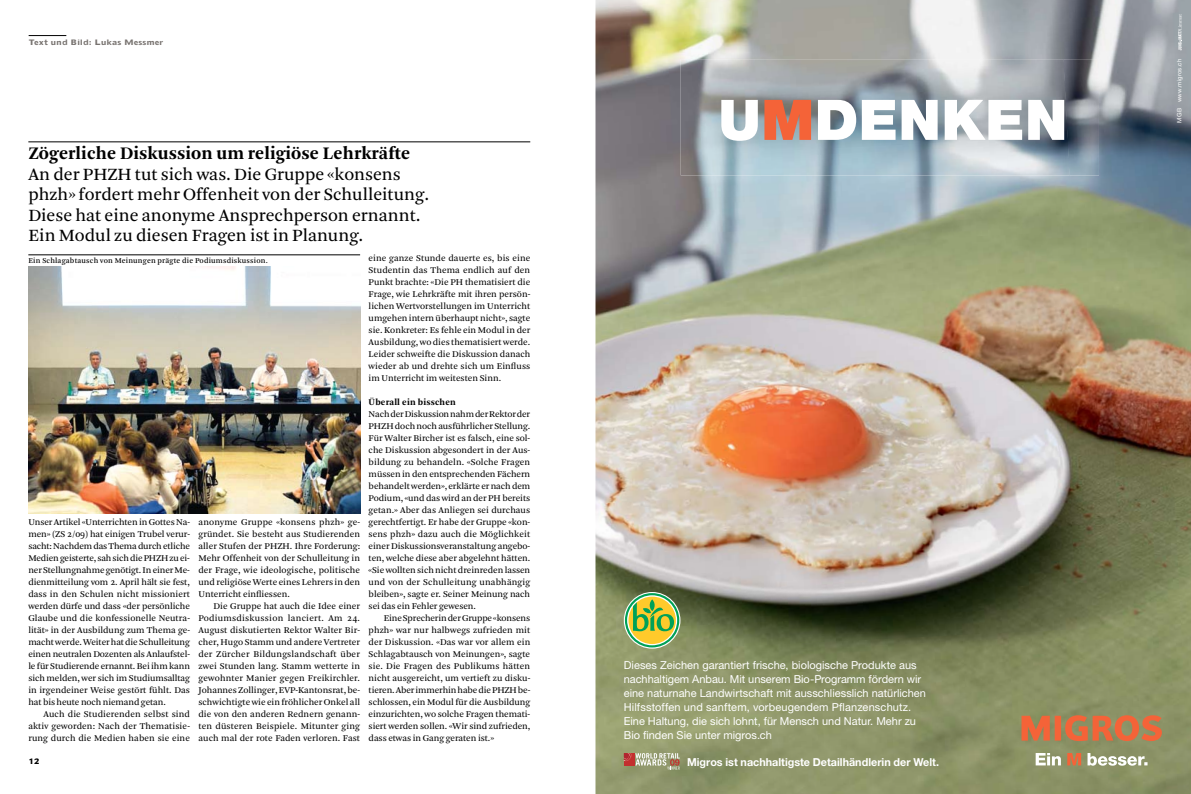
<style>
.page{position:relative;width:1191px;height:794px;background:#fff}
.page>*{position:absolute;margin:0;border:0;box-sizing:border-box;transform-origin:0 0}
.t1{font:900 56px "Helvetica Neue";letter-spacing:.005em;color:#fff}
.t2{font:700 18.5px "Arnhem";letter-spacing:.01em;color:#000}
.t3{font:18px/20.5px "Arnhem Blond";color:#000}
.t4{font:11px/14px "Helvetica Neue";color:#fff}
.t5{font:700 11px "Helvetica Neue";color:#fff}
.t6{font:9.3px/12px "Arnhem Blond";color:#000;text-align:justify}
.t7{font:700 9.3px "Arnhem";color:#000}
.t8{font:7.8px "Arnhem";letter-spacing:.02em;color:#000}
.t9{font:700 7px "Doric LT Std";letter-spacing:-.015em;color:#787370}
.t10{font:700 7px "Doric LT Std";color:#000}
.t11{font:6px "Helvetica Neue";letter-spacing:.025em;color:#fff}
.s1{color:#f46338}
</style>
<div class="page">
<hr style="left:29px;top:35px;width:37px;height:1px;background:#000">
<hr style="left:28px;top:142px;width:502px;height:1px;background:#000">
<hr style="left:28px;top:254px;width:332px;height:1px;background:#000">
<img style="left:28px;top:266px;width:332px;height:247px">
<img style="left:595px;top:0;width:596px;height:794px">
<svg style="left:1021px;top:715px;width:140px;height:26px;background:#c6764b"></svg>
<svg style="left:1087px;top:753px;width:60px;height:12px"></svg>
<svg style="left:1067px;top:753px;width:14px;height:12px"></svg>
<svg style="left:1035px;top:753px;width:26px;height:12px"></svg>
<img style="left:680px;top:59px;width:383px;height:116px">
<img style="left:1063px;top:59px;width:36px;height:116px">
<svg style="left:624px;top:753px;width:56px;height:16px"></svg>
<svg style="left:1178px;top:14px;width:3px;height:36px"></svg>
<svg style="left:624px;top:592px;width:56px;height:56px"></svg>
<svg style="left:625px;top:593px;width:54px;height:54px"></svg>
<svg style="left:627px;top:595px;width:50px;height:50px"></svg>
<div style="left:628px;top:596px;width:48px;height:48px;background:#ffca2b;border-radius:50%"></div>
<svg style="left:633px;top:599px;width:41px;height:32px"></svg>
<p class="t9" style="left:28px;top:36px;width:137px">Text und Bild: Lukas Messmer</p>
<h2 class="t2" style="left:28px;top:143px;width:383px">Zögerliche Diskussion um religiöse Lehrkräfte</h2>
<h3 class="t3" style="left:28px;top:164px;width:402px">An der PHZH tut sich was. Die Gruppe «konsens phzh» fordert mehr Offenheit von der Schulleitung.<br>Diese hat eine anonyme Ansprechperson ernannt.<br>Ein Modul zu diesen Fragen ist in Planung.</h3>
<p class="t8" style="left:28px;top:256px;width:241px">Ein Schlagabtausch von Meinungen prägte die Podiumsdiskussion.</p>
<p class="t6" style="left:369px;top:252px;width:163px">eine ganze Stunde dauerte es, bis eine Studentin das Thema endlich auf den Punkt brachte: «Die PH thematisiert die Frage, wie Lehrkräfte mit ihren persön&shy;lichen Wertvorstellungen im Unterricht umgehen intern überhaupt nicht», sagte sie. Konkreter: Es fehle ein Modul in der Ausbildung, wo dies thematisiert werde.<br>Leider schweifte die Diskussion danach wieder ab und drehte sich um Einfluss im Unterricht im weitesten Sinn.</p>
<p class="t7" style="left:369px;top:397px;width:89px">Überall ein bisschen</p>
<p class="t6" style="left:369px;top:408px;width:163px">Nach der Diskussion nahm der Rektor der PHZH doch noch ausführlicher Stellung.<br>Für Walter Bircher ist es falsch, eine sol&shy;che Diskussion abgesondert in der Aus&shy;bildung zu behandeln. «Solche Fragen müssen in den entsprechenden Fächern behandelt werden», erklärte er nach dem Podium, «und das wird an der PH bereits getan.» Aber das Anliegen sei durchaus gerechtfertigt. Er habe der Gruppe «kon&shy;sens phzh» dazu auch die Möglichkeit einer Diskussionsveranstaltung angebo&shy;ten, welche diese aber abgelehnt hätten. «Sie wollten sich nicht dreinreden lassen und von der Schulleitung unabhängig bleiben», sagte er. Seiner Meinung nach sei das ein Fehler gewesen.</p>
<p class="t6" style="left:369px;top:612px;width:163px;text-indent:15px">Eine Sprecherin der Gruppe «konsens phzh» war nur halbwegs zufrieden mit der Diskussion. «Das war vor allem ein Schlagabtausch von Meinungen», sagte sie. Die Fragen des Publikums hätten nicht ausgereicht, um vertieft zu disku&shy;tieren. Aber immerhin habe die PHZH be&shy;schlossen, ein Modul für die Ausbildung einzurichten, wo solche Fragen themati&shy;siert werden sollen. «Wir sind zufrieden, dass etwas in Gang geraten ist.»</p>
<p class="t6" style="left:198px;top:516px;width:163px">anonyme Gruppe «konsens phzh» ge&shy;gründet. Sie besteht aus Studierenden aller Stufen der PHZH. Ihre Forderung:<br>Mehr Offenheit von der Schulleitung in der Frage, wie ideologische, politische und religiöse Werte eines Lehrers in den Unterricht einfliessen.</p>
<p class="t6" style="left:198px;top:600px;width:163px;text-indent:15px">Die Gruppe hat auch die Idee einer Podiumsdiskussion lanciert. Am 24.<br>August diskutierten Rektor Walter Bir&shy;cher, Hugo Stamm und andere Vertreter der Zürcher Bildungslandschaft über zwei Stunden lang. Stamm wetterte in gewohnter Manier gegen Freikirchler.<br>Johannes Zollinger, EVP-Kantonsrat, be&shy;schwichtigte wie ein fröhlicher Onkel all die von den anderen Rednern genann&shy;ten düsteren Beispiele. Mitunter ging auch mal der rote Faden verloren. Fast</p>
<p class="t6" style="left:28px;top:516px;width:163px">Unser Artikel «Unterrichten in Gottes Na&shy;men» (ZS 2/09) hat einigen Trubel verur&shy;sacht: Nachdem das Thema durch etliche Medien geisterte, sah sich die PHZH zu ei&shy;ner Stellungnahme genötigt. In einer Me&shy;dienmitteilung vom 2. April hält sie fest, dass in den Schulen nicht missioniert werden dürfe und dass «der persönliche Glaube und die konfessionelle Neutra&shy;lität» in der Ausbildung zum Thema ge&shy;macht werde. Weiter hat die Schulleitung einen neutralen Dozenten als Anlaufstel&shy;le für Studierende ernannt. Bei ihm kann sich melden, wer sich im Studiumsalltag in irgendeiner Weise gestört fühlt. Das hat bis heute noch niemand getan.</p>
<p class="t6" style="left:28px;top:708px;width:163px;text-indent:15px">Auch die Studierenden selbst sind aktiv geworden: Nach der Thematisie&shy;rung durch die Medien haben sie eine</p>
<p class="t10" style="left:28px;top:755px;width:13px">12</p>
<h1 class="t1" style="left:718px;top:86px;width:351px">U<span class="s1">M</span>DENKEN</h1>
<p class="t4" style="left:624px;top:658px;width:304px">Dieses Zeichen garantiert frische, biologische Produkte aus nachhaltigem Anbau. Mit unserem Bio-Programm fördern wir eine naturnahe Landwirtschaft mit ausschliesslich natürlichen Hilfsstoffen und sanftem, vorbeugendem Pflanzenschutz.<br>Eine Haltung, die sich lohnt, für Mensch und Natur. Mehr zu Bio finden Sie unter migros.ch</p>
<p class="t5" style="left:687px;top:755px;width:254px">Migros ist nachhaltigste Detailhändlerin der Welt.</p>
<p class="t11" style="left:1175px;top:122px;width:65px;rotate:-90deg">MGB www.migros.ch</p>
</div>
